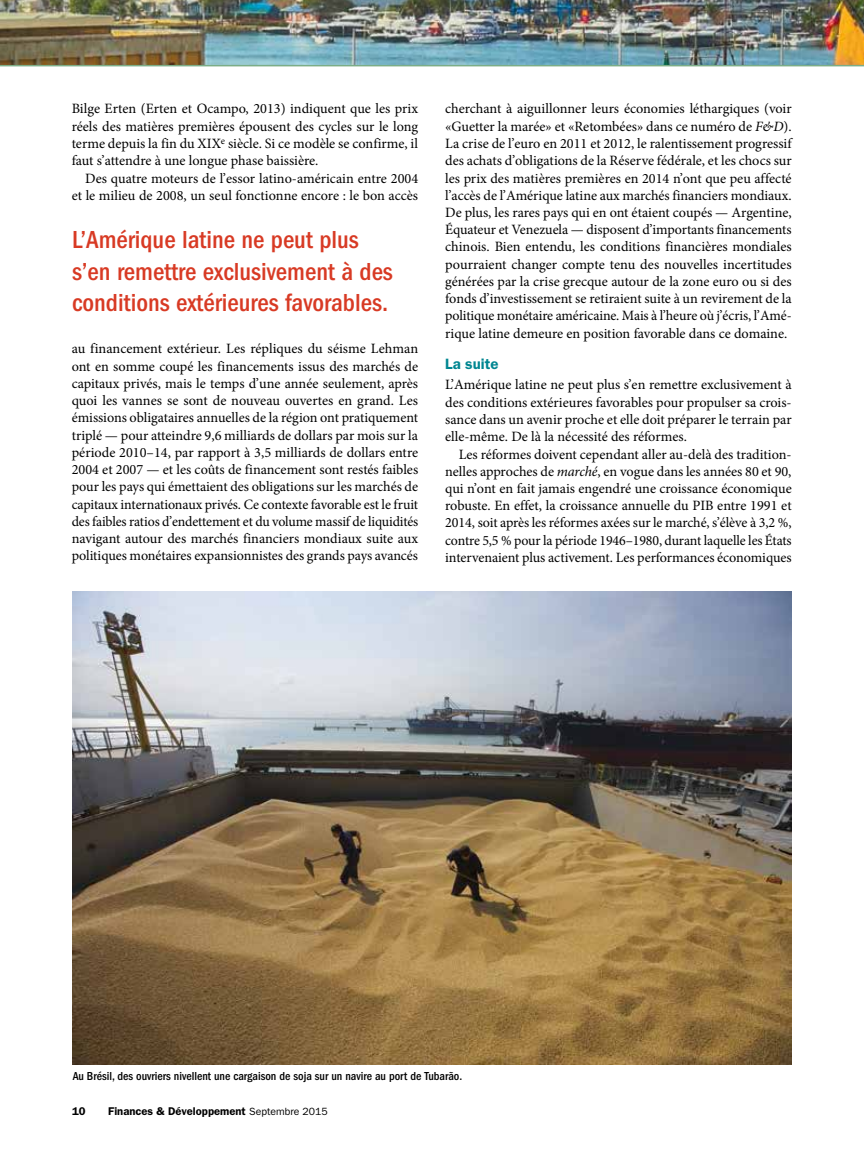
<style>
.page{position:relative;width:864px;height:1161px;background:#fff}
.page>*{position:absolute;margin:0;border:0;box-sizing:border-box;transform-origin:0 0}
.t1{font:500 condensed 25.5px/31.5px "ITC Franklin Gothic Std";color:#d83a24}
.t2{font:600 15px "ITC Franklin Gothic Std";color:#008691}
.t3{font:14.25px/17.2px "Minion Pro";letter-spacing:-.005em;color:#000;text-align:justify}
.t4{font:500 condensed 12px "ITC Franklin Gothic Std";color:#000}
.t5{font:600 11.25px "ITC Franklin Gothic Std";color:#000}
.s1{font-style:italic}
.s2{font-weight:400;font-size:10.5px}
</style>
<div class="page">
<img style="left:73px;top:591px;width:719px;height:474px">
<img style="left:0;top:0;width:864px;height:66px">
<p class="t3" style="left:72px;top:100px;width:348px">Bilge Erten (Erten et Ocampo, 2013) indiquent que les prix réels des matières premières épousent des cycles sur le long terme depuis la fin du XIX<sup>e</sup> siècle. Si ce modèle se confirme, il faut s’attendre à une longue phase baissière.</p>
<p class="t3" style="left:72px;top:169px;width:348px;text-align:right">Des quatre moteurs de l’essor latino-américain entre 2004 et le milieu de 2008, un seul fonctionne encore : le bon accès</p>
<h1 class="t1" style="left:72px;top:224px;width:322px">L’Amérique latine ne peut plus s’en remettre exclusivement à des conditions extérieures favorables.</h1>
<p class="t3" style="left:72px;top:340px;width:348px">au financement extérieur. Les répliques du séisme Lehman ont en somme coupé les financements issus des marchés de capitaux privés, mais le temps d’une année seulement, après quoi les vannes se sont de nouveau ouvertes en grand. Les émissions obligataires annuelles de la région ont pratiquement triplé — pour atteindre 9,6 milliards de dollars par mois sur la période 2010–14, par rapport à 3,5 milliards de dollars entre 2004 et 2007 — et les coûts de financement sont restés faibles pour les pays qui émettaient des obligations sur les marchés de capitaux internationaux privés. Ce contexte favorable est le fruit des faibles ratios d’endettement et du volume massif de liquidités navigant autour des marchés financiers mondiaux suite aux politiques monétaires expansionnistes des grands pays avancés</p>
<p class="t3" style="left:445px;top:100px;width:348px">cherchant à aiguillonner leurs économies léthargiques (voir «Guetter la marée» et «Retombées» dans ce numéro de <span class="s1">F&amp;D</span>).<br>La crise de l’euro en 2011 et 2012, le ralentissement progressif des achats d’obligations de la Réserve fédérale, et les chocs sur les prix des matières premières en 2014 n’ont que peu affecté l’accès de l’Amérique latine aux marchés financiers mondiaux.<br>De plus, les rares pays qui en ont étaient coupés — Argentine, Équateur et Venezuela — disposent d’importants financements chinois. Bien entendu, les conditions financières mondiales pourraient changer compte tenu des nouvelles incertitudes générées par la crise grecque autour de la zone euro ou si des fonds d’investissement se retiraient suite à un revirement de la politique monétaire américaine. Mais à l’heure où j’écris, l’Amé&shy;rique latine demeure en position favorable dans ce domaine.</p>
<p class="t2" style="left:445px;top:355px;width:55px">La suite</p>
<p class="t3" style="left:445px;top:376px;width:348px">L’Amérique latine ne peut plus s’en remettre exclusivement à des conditions extérieures favorables pour propulser sa crois&shy;sance dans un avenir proche et elle doit préparer le terrain par elle-même. De là la nécessité des réformes.</p>
<p class="t3" style="left:445px;top:445px;width:348px;text-indent:13px">Les réformes doivent cependant aller au-delà des tradition&shy;nelles approches de <span class="s1">marché</span>, en vogue dans les années 80 et 90, qui n’ont en fait jamais engendré une croissance économique robuste. En effet, la croissance annuelle du PIB entre 1991 et 2014, soit après les réformes axées sur le marché, s’élève à 3,2 %, contre 5,5 % pour la période 1946–1980, durant laquelle les États intervenaient plus activement. Les performances économiques</p>
<p class="t4" style="left:73px;top:1069px;width:391px">Au Brésil, des ouvriers nivellent une cargaison de soja sur un navire au port de Tubarão.</p>
<p class="t5" style="left:72px;top:1104px;width:15px">10</p>
<p class="t5" style="left:108px;top:1104px;width:221px">Finances &amp; Développement <span class="s2">Septembre 2015</span></p>
</div>
